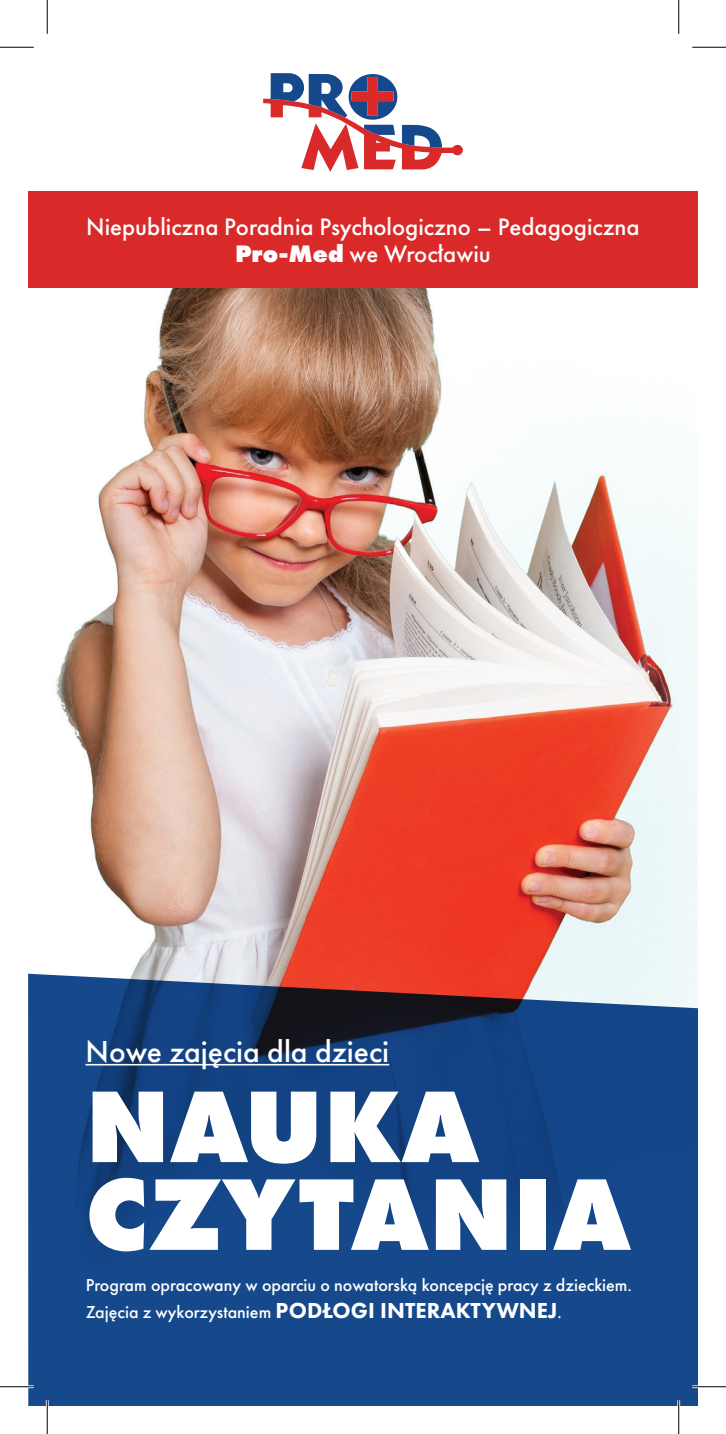
<style>
.page{position:relative;width:726px;height:1434px;background:#fff}
.page>*{position:absolute;margin:0;border:0;box-sizing:border-box;transform-origin:0 0}
.t1{font:800 105.75px "Futura PT";color:#fff}
.t2{font:500 31.5px "Futura PT";color:#fff}
.t3{font:500 24.75px "Futura PT";color:#fff}
.t4{font:500 18px "Futura PT";color:#fff}
.s1{font-weight:800}
.s2{font-weight:800;font-size:22.5px}
</style>
<div class="page">
<img style="left:55px;top:288px;width:643px;height:686px">
<div style="left:28px;top:191px;width:670px;height:97px;background:#d92928"></div>
<svg style="left:28px;top:974px;width:670px;height:432px;fill:#15488b"></svg>
<hr style="left:86px;top:1064px;width:303px;height:1px;background:#fff">
<svg style="left:263px;top:73px;width:200px;height:99px"></svg>
<hr style="left:0;top:1385px;width:34px;height:3px;background:#fff">
<hr style="left:692px;top:1385px;width:34px;height:3px;background:#fff">
<hr style="left:46px;top:1400px;width:3px;height:34px;background:#fff">
<hr style="left:677px;top:1400px;width:3px;height:34px;background:#fff">
<hr style="left:0;top:47px;width:34px;height:1px;background:#000">
<hr style="left:692px;top:47px;width:34px;height:1px;background:#000">
<hr style="left:0;top:1386px;width:34px;height:1px;background:#000">
<hr style="left:692px;top:1386px;width:34px;height:1px;background:#000">
<hr style="left:47px;top:0;width:1px;height:34px;background:#000">
<hr style="left:47px;top:1400px;width:1px;height:34px;background:#000">
<hr style="left:678px;top:0;width:1px;height:34px;background:#000">
<hr style="left:678px;top:1400px;width:1px;height:34px;background:#000">
<p class="t3" style="left:86px;top:212px;width:555px">Niepubliczna Poradnia Psychologiczno – Pedagogiczna</p>
<p class="t3" style="left:235px;top:239px;width:257px"><span class="s1">Pro-Med</span> we Wrocławiu</p>
<p class="t2" style="left:86px;top:1032px;width:305px">Nowe zajęcia dla dzieci</p>
<p class="t1" style="left:86px;top:1059px;width:395px">NAUKA</p>
<p class="t1" style="left:86px;top:1147px;width:547px">CZYTANIA</p>
<p class="t4" style="left:86px;top:1274px;width:548px">Program opracowany w oparciu o nowatorską koncepcję pracy z dzieckiem.</p>
<p class="t4" style="left:86px;top:1301px;width:478px">Zajęcia z wykorzystaniem <span class="s2">PODŁOGI INTERAKTYWNEJ</span>.</p>
</div>
